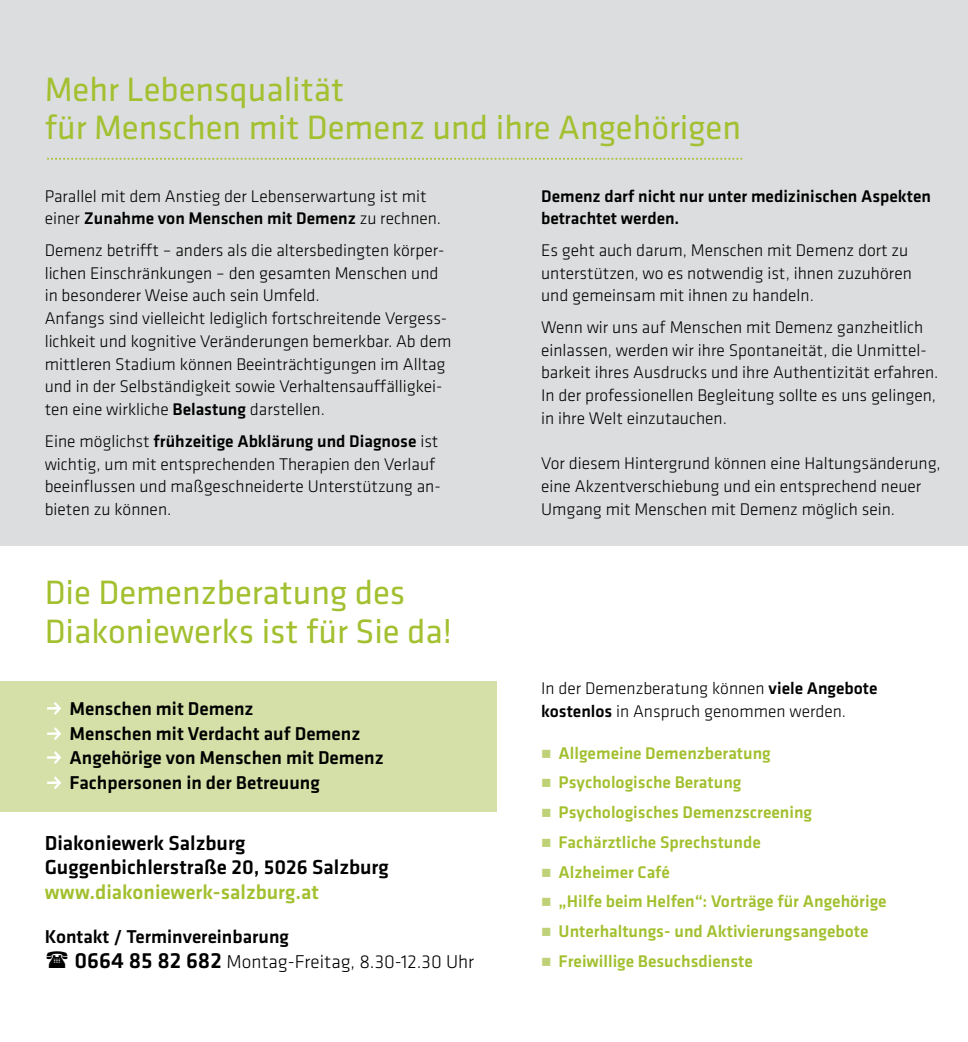
<style>
.page{position:relative;width:968px;height:1042px;background:#fff}
.page>*{position:absolute;margin:0;border:0;box-sizing:border-box;transform-origin:0 0}
.t1{font:35px/38.5px "Klavika Basic";color:#a2c02f}
.t2{font:500 21px/24.5px "Klavika Basic";color:#000}
.t3{font:500 19.25px/24.5px "Klavika Basic";color:#000}
.t4{font:300 19.25px/24.5px "Klavika Basic";color:#000}
.t5{font:300 17.5px/22.8px "Klavika Basic";color:#000}
.t6{font:500 17.5px "Klavika Basic";color:#a2c02f}
.t7{font:500 17.5px/22.8px "Klavika Basic";color:#000}
.s1{font-weight:500}
.s2{color:#a2c02f}
.s3{font-weight:500;font-size:22.75px}
.s4{color:#bfd177}
</style>
<div class="page">
<div style="left:0;top:0;width:967px;height:546px;background:#dcddde"></div>
<svg style="left:47px;top:158px;width:695px;height:2px"></svg>
<div style="left:0;top:681px;width:496px;height:130px;background:#d4e0a7"></div>
<svg style="left:47px;top:702px;width:14px;height:13px"></svg>
<svg style="left:47px;top:776px;width:14px;height:13px"></svg>
<svg style="left:47px;top:751px;width:14px;height:13px"></svg>
<svg style="left:47px;top:727px;width:14px;height:13px"></svg>
<p class="t1" style="left:45px;top:69px;width:698px">Mehr Lebensqualität<br>für Menschen mit Demenz und ihre Angehörigen</p>
<p class="t5" style="left:45px;top:184px;width:398px">Parallel mit dem Anstieg der Lebenserwartung ist mit einer <span class="s1">Zunahme von Menschen mit Demenz</span> zu rechnen.</p>
<p class="t5" style="left:45px;top:239px;width:408px">Demenz betrifft – anders als die altersbedingten körper&shy;lichen Einschränkungen – den gesamten Menschen und in besonderer Weise auch sein Umfeld.<br>Anfangs sind vielleicht lediglich fortschreitende Vergess&shy;lichkeit und kognitive Veränderungen bemerkbar. Ab dem mittleren Stadium können Beeinträchtigungen im Alltag und in der Selbständigkeit sowie Verhaltensauffälligkei&shy;ten eine wirkliche <span class="s1">Belastung</span> darstellen.</p>
<p class="t5" style="left:45px;top:429px;width:397px">Eine möglichst <span class="s1">frühzeitige Abklärung und Diagnose</span> ist wichtig, um mit entsprechenden Therapien den Verlauf beeinflussen und maßgeschneiderte Unterstützung an&shy;bieten zu können.</p>
<p class="t1" style="left:45px;top:572px;width:409px">Die Demenzberatung des<br>Diakoniewerks ist für Sie da!</p>
<p class="t3" style="left:69px;top:696px;width:315px">Menschen mit Demenz<br>Menschen mit Verdacht auf Demenz<br>Angehörige von Menschen mit Demenz<br>Fachpersonen in der Betreuung</p>
<p class="t2" style="left:45px;top:830px;width:345px">Diakoniewerk Salzburg<br>Guggenbichlerstraße 20, 5026 Salzburg <span class="s2">www.diakoniewerk-salzburg.at</span></p>
<p class="t4" style="left:74px;top:924px;width:401px;text-indent:-30px"><span class="s1">Kontakt / Terminvereinbarung<br></span><span class="s3">0664 85 82 682</span> Montag-Freitag, 8.30-12.30 Uhr</p>
<p class="t7" style="left:541px;top:184px;width:391px">Demenz darf nicht nur unter medizinischen Aspekten betrachtet werden.</p>
<p class="t5" style="left:541px;top:239px;width:372px">Es geht auch darum, Menschen mit Demenz dort zu unterstützen, wo es notwendig ist, ihnen zuzuhören und gemeinsam mit ihnen zu handeln.</p>
<p class="t5" style="left:541px;top:316px;width:399px">Wenn wir uns auf Menschen mit Demenz ganzheitlich einlassen, werden wir ihre Spontaneität, die Unmittel&shy;barkeit ihres Ausdrucks und ihre Authentizität erfahren.<br>In der professionellen Begleitung sollte es uns gelingen, in ihre Welt einzutauchen.</p>
<p class="t5" style="left:541px;top:452px;width:401px">Vor diesem Hintergrund können eine Haltungsänderung, eine Akzentverschiebung und ein entsprechend neuer<br>Umgang mit Menschen mit Demenz möglich sein.</p>
<p class="t5" style="left:541px;top:676px;width:338px">In der Demenzberatung können <span class="s1">viele Angebote kostenlos</span> in Anspruch genommen werden.</p>
<p class="t6" style="left:541px;top:741px;width:231px"><span class="s4">■</span> Allgemeine Demenzberatung</p>
<p class="t6" style="left:541px;top:771px;width:202px"><span class="s4">■</span> Psychologische Beratung</p>
<p class="t6" style="left:541px;top:800px;width:272px"><span class="s4">■</span> Psychologisches Demenzscreening</p>
<p class="t6" style="left:541px;top:830px;width:221px"><span class="s4">■</span> Fachärztliche Sprechstunde</p>
<p class="t6" style="left:541px;top:860px;width:130px"><span class="s4">■</span> Alzheimer Café</p>
<p class="t6" style="left:541px;top:890px;width:347px"><span class="s4">■</span> „Hilfe beim Helfen“: Vorträge für Angehörige</p>
<p class="t6" style="left:541px;top:919px;width:329px"><span class="s4">■</span> Unterhaltungs- und Aktivierungsangebote</p>
<p class="t6" style="left:541px;top:949px;width:213px"><span class="s4">■</span> Freiwillige Besuchsdienste</p>
</div>
